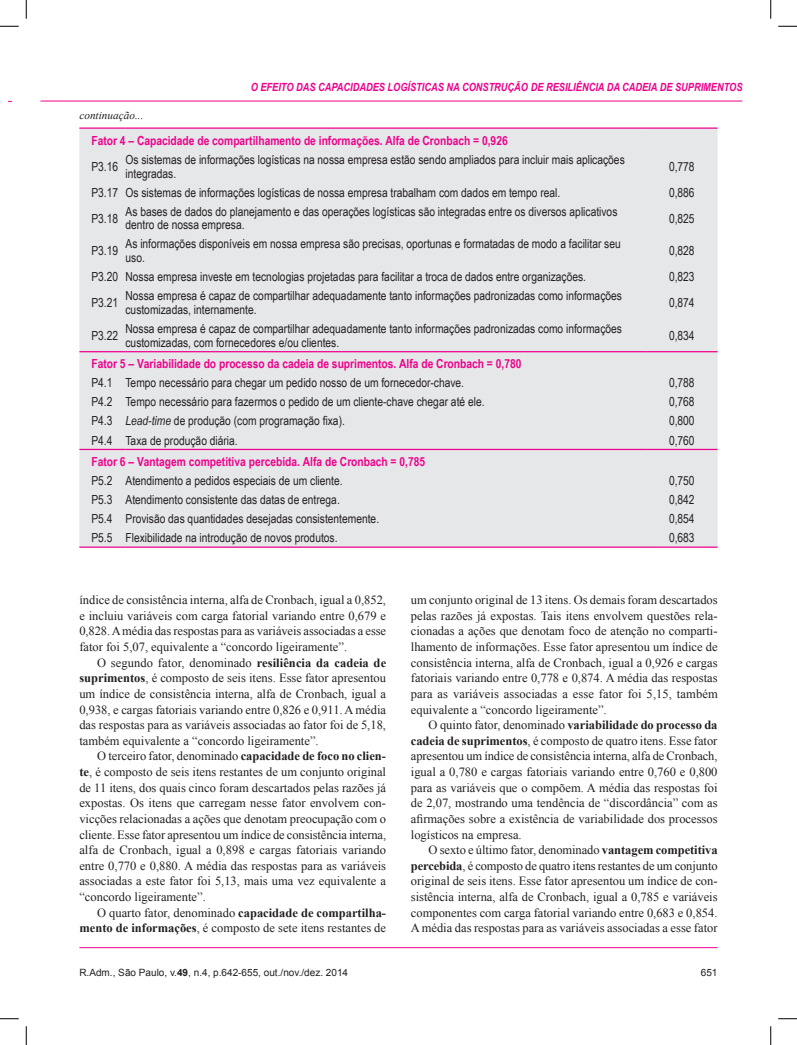
<style>
.page{position:relative;width:797px;height:1045px;background:#fff}
.page>*{position:absolute;margin:0;border:0;box-sizing:border-box;transform-origin:0 0}
.t1{font:12.5px/15.6px "Times New Roman";color:#231f20;text-align:justify}
.t2{font:12.5px/13.8px "Arial Narrow";color:#231f20}
.t3{font:700 12.5px "Arial Narrow";color:#ed028c}
.t4{font:italic 700 11.25px "Arial Narrow";color:#ed028c}
.t5{font:italic 11.25px "Times New Roman";color:#231f20}
.t6{font:10px "Arial";color:#231f20}
.s1{font-style:italic}
.s2{font-weight:700}
</style>
<div class="page">
<hr style="left:79px;top:947px;width:638px;height:1px;background:#ed028c">
<hr style="left:40px;top:101px;width:702px;height:1px;background:#ed028c">
<div style="left:79px;top:129px;width:638px;height:417px;background:#e6e7e9"></div>
<hr style="left:79px;top:127px;width:46px;height:2px;background:#ed028c">
<hr style="left:125px;top:127px;width:521px;height:2px;background:#ed028c">
<hr style="left:646px;top:127px;width:71px;height:2px;background:#ed028c">
<hr style="left:79px;top:351px;width:46px;height:1px;background:#ed028c">
<hr style="left:125px;top:351px;width:521px;height:1px;background:#ed028c">
<hr style="left:646px;top:351px;width:71px;height:1px;background:#ed028c">
<hr style="left:79px;top:449px;width:46px;height:1px;background:#ed028c">
<hr style="left:125px;top:449px;width:521px;height:1px;background:#ed028c">
<hr style="left:646px;top:449px;width:71px;height:1px;background:#ed028c">
<hr style="left:79px;top:546px;width:46px;height:2px;background:#ed028c">
<hr style="left:125px;top:546px;width:521px;height:2px;background:#ed028c">
<hr style="left:646px;top:546px;width:71px;height:2px;background:#ed028c">
<svg style="left:0;top:25px;width:19px;height:2px"></svg>
<svg style="left:778px;top:25px;width:19px;height:2px"></svg>
<svg style="left:0;top:1018px;width:19px;height:1px"></svg>
<svg style="left:778px;top:1018px;width:19px;height:1px"></svg>
<svg style="left:25px;top:0;width:2px;height:19px"></svg>
<svg style="left:25px;top:1026px;width:2px;height:19px"></svg>
<svg style="left:770px;top:0;width:1px;height:19px"></svg>
<svg style="left:770px;top:1026px;width:1px;height:19px"></svg>
<p class="t5" style="left:79px;top:108px;width:66px">continuação...</p>
<p class="t4" style="left:251px;top:79px;width:493px">O EFEITO DAS CAPACIDADES LOGÍSTICAS NA CONSTRUÇÃO DE RESILIÊNCIA DA CADEIA DE SUPRIMENTOS</p>
<p class="t3" style="left:91px;top:131px;width:418px">Fator 4 – Capacidade de compartilhamento de informações. Alfa de Cronbach = 0,926</p>
<p class="t2" style="left:91px;top:159px;width:28px">P3.16</p>
<p class="t2" style="left:125px;top:152px;width:501px">Os sistemas de informações logísticas na nossa empresa estão sendo ampliados para incluir mais aplicações integradas.</p>
<p class="t2" style="left:669px;top:159px;width:27px">0,778</p>
<p class="t2" style="left:91px;top:185px;width:470px">P3.17 Os sistemas de informações logísticas de nossa empresa trabalham com dados em tempo real.</p>
<p class="t2" style="left:669px;top:185px;width:27px">0,886</p>
<p class="t2" style="left:91px;top:211px;width:28px">P3.18</p>
<p class="t2" style="left:125px;top:204px;width:493px">As bases de dados do planejamento e das operações logísticas são integradas entre os diversos aplicativos dentro de nossa empresa.</p>
<p class="t2" style="left:669px;top:211px;width:27px">0,825</p>
<p class="t2" style="left:91px;top:243px;width:28px">P3.19</p>
<p class="t2" style="left:125px;top:237px;width:497px">As informações disponíveis em nossa empresa são precisas, oportunas e formatadas de modo a facilitar seu uso.</p>
<p class="t2" style="left:669px;top:243px;width:27px">0,828</p>
<p class="t2" style="left:91px;top:269px;width:496px">P3.20 Nossa empresa investe em tecnologias projetadas para facilitar a troca de dados entre organizações.</p>
<p class="t2" style="left:669px;top:269px;width:27px">0,823</p>
<p class="t2" style="left:91px;top:295px;width:28px">P3.21</p>
<p class="t2" style="left:125px;top:288px;width:498px">Nossa empresa é capaz de compartilhar adequadamente tanto informações padronizadas como informações customizadas, internamente.</p>
<p class="t2" style="left:669px;top:295px;width:27px">0,874</p>
<p class="t2" style="left:91px;top:328px;width:28px">P3.22</p>
<p class="t2" style="left:125px;top:321px;width:498px">Nossa empresa é capaz de compartilhar adequadamente tanto informações padronizadas como informações customizadas, com fornecedores e/ou clientes.</p>
<p class="t2" style="left:669px;top:328px;width:27px">0,834</p>
<p class="t3" style="left:91px;top:354px;width:431px">Fator 5 – Variabilidade do processo da cadeia de suprimentos. Alfa de Cronbach = 0,780</p>
<p class="t2" style="left:91px;top:376px;width:374px">P4.1 Tempo necessário para chegar um pedido nosso de um fornecedor-chave.</p>
<p class="t2" style="left:669px;top:376px;width:27px">0,788</p>
<p class="t2" style="left:91px;top:395px;width:395px">P4.2 Tempo necessário para fazermos o pedido de um cliente-chave chegar até ele.</p>
<p class="t2" style="left:669px;top:395px;width:27px">0,768</p>
<p class="t2" style="left:91px;top:414px;width:255px">P4.3 <span class="s1">Lead-time</span> de produção (com programação fixa).</p>
<p class="t2" style="left:669px;top:414px;width:27px">0,800</p>
<p class="t2" style="left:91px;top:433px;width:148px">P4.4 Taxa de produção diária.</p>
<p class="t2" style="left:669px;top:433px;width:27px">0,760</p>
<p class="t3" style="left:91px;top:452px;width:335px">Fator 6 – Vantagem competitiva percebida. Alfa de Cronbach = 0,785</p>
<p class="t2" style="left:91px;top:473px;width:253px">P5.2 Atendimento a pedidos especiais de um cliente.</p>
<p class="t2" style="left:669px;top:473px;width:27px">0,750</p>
<p class="t2" style="left:91px;top:492px;width:250px">P5.3 Atendimento consistente das datas de entrega.</p>
<p class="t2" style="left:669px;top:492px;width:27px">0,842</p>
<p class="t2" style="left:91px;top:511px;width:289px">P5.4 Provisão das quantidades desejadas consistentemente.</p>
<p class="t2" style="left:669px;top:511px;width:27px">0,854</p>
<p class="t2" style="left:91px;top:530px;width:248px">P5.5 Flexibilidade na introdução de novos produtos.</p>
<p class="t2" style="left:669px;top:530px;width:27px">0,683</p>
<p class="t1" style="left:79px;top:592px;width:308px">índice de consistência interna, alfa de Cronbach, igual a 0,852, e incluiu variáveis com carga fatorial variando entre 0,679 e 0,828. A média das respostas para as variáveis associadas a esse fator foi 5,07, equivalente a “concordo ligeiramente”.</p>
<p class="t1" style="left:79px;top:654px;width:308px;text-indent:18px">O segundo fator, denominado <span class="s2">resiliência da cadeia de suprimentos</span>, é composto de seis itens. Esse fator apresentou um índice de consistência interna, alfa de Cronbach, igual a 0,938, e cargas fatoriais variando entre 0,826 e 0,911. A média das respostas para as variáveis associadas ao fator foi de 5,18, também equivalente a “concordo ligeiramente”.</p>
<p class="t1" style="left:79px;top:748px;width:308px;text-indent:18px">O terceiro fator, denominado <span class="s2">capacidade de foco no clien&shy;te</span>, é composto de seis itens restantes de um conjunto original de 11 itens, dos quais cinco foram descartados pelas razões já expostas. Os itens que carregam nesse fator envolvem con&shy;vicções relacionadas a ações que denotam preocupação com o cliente. Esse fator apresentou um índice de consistência interna, alfa de Cronbach, igual a 0,898 e cargas fatoriais variando entre 0,770 e 0,880. A média das respostas para as variáveis associadas a este fator foi 5,13, mais uma vez equivalente a “concordo ligeiramente”.</p>
<p class="t1" style="left:79px;top:904px;width:308px;text-align:right">O quarto fator, denominado <span class="s2">capacidade de compartilha&shy;mento de informações</span>, é composto de sete itens restantes de</p>
<p class="t1" style="left:411px;top:592px;width:308px">um conjunto original de 13 itens. Os demais foram descartados pelas razões já expostas. Tais itens envolvem questões rela&shy;cionadas a ações que denotam foco de atenção no comparti&shy;lhamento de informações. Esse fator apresentou um índice de consistência interna, alfa de Cronbach, igual a 0,926 e cargas fatoriais variando entre 0,778 e 0,874. A média das respostas para as variáveis associadas a esse fator foi 5,15, também equivalente a “concordo ligeiramente”.</p>
<p class="t1" style="left:411px;top:717px;width:308px;text-indent:18px">O quinto fator, denominado <span class="s2">variabilidade do processo da cadeia de suprimentos</span>, é composto de quatro itens. Esse fator apresentou um índice de consistência interna, alfa de Cronbach, igual a 0,780 e cargas fatoriais variando entre 0,760 e 0,800 para as variáveis que o compõem. A média das respostas foi de 2,07, mostrando uma tendência de “discordância” com as afirmações sobre a existência de variabilidade dos processos logísticos na empresa.</p>
<p class="t1" style="left:411px;top:842px;width:308px;text-indent:18px">O sexto e último fator, denominado <span class="s2">vantagem competitiva percebida</span>, é composto de quatro itens restantes de um conjunto original de seis itens. Esse fator apresentou um índice de con&shy;sistência interna, alfa de Cronbach, igual a 0,785 e variáveis componentes com carga fatorial variando entre 0,683 e 0,854.<br>A média das respostas para as variáveis associadas a esse fator</p>
<p class="t6" style="left:79px;top:967px;width:270px">R.Adm., São Paulo, v.<span class="s2">49</span>, n.4, p.642-655, out./nov./dez. 2014</p>
<p class="t6" style="left:701px;top:967px;width:18px">651</p>
</div>
